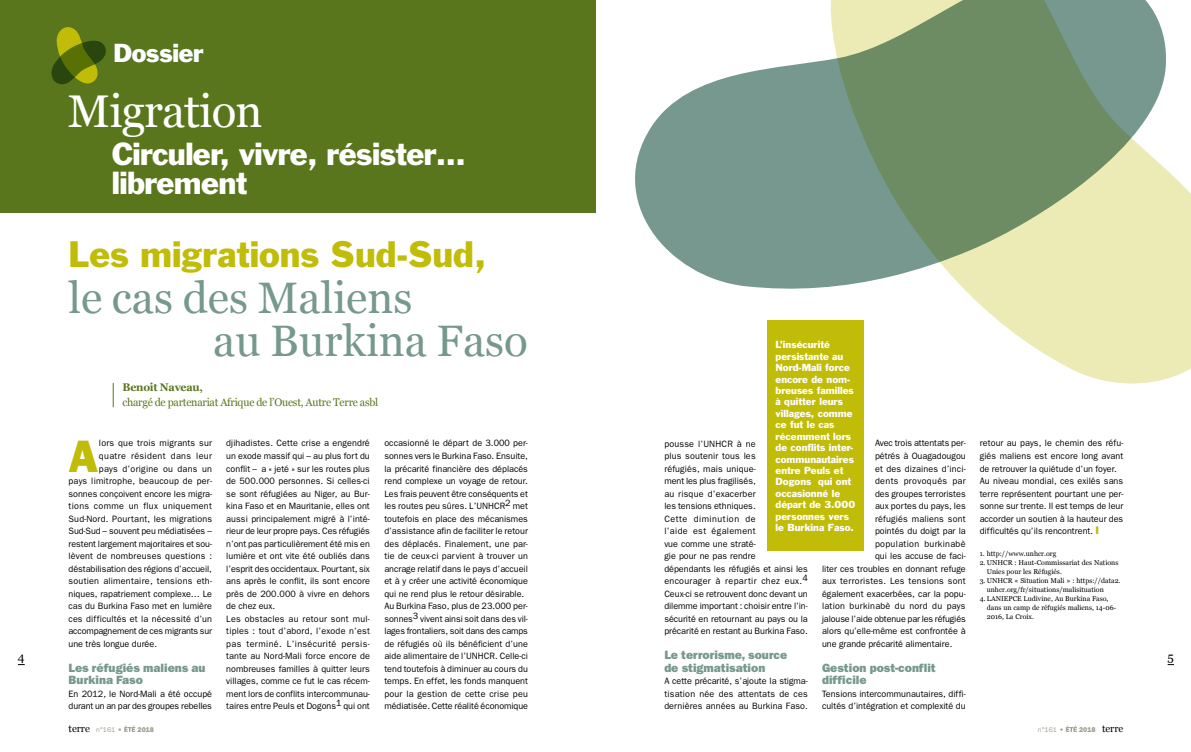
<style>
.page{position:relative;width:1191px;height:752px;background:#fff}
.page>*{position:absolute;margin:0;border:0;box-sizing:border-box;transform-origin:0 0}
.t1{font:45.8px "Georgia";letter-spacing:-.02em;color:#fff}
.t2{font:800 45.6px "Franklin Gothic";color:#c1bc08}
.t3{font:44px/43px "Georgia";color:#76988e}
.t4{font:34px "Franklin Gothic";color:#c1bc08}
.t5{font:29.5px/29.1px "Franklin Gothic";letter-spacing:-.02em;color:#fff}
.t6{font:24px "Franklin Gothic";letter-spacing:-.01em;color:#fff}
.t7{font:800 12px/12.5px "Franklin Gothic";color:#76988e}
.t8{font:12px "Georgia";color:#000}
.t9{font:11px "Georgia";letter-spacing:-.02em;color:#5a761c}
.t10{font:700 11px "Georgia";letter-spacing:-.02em;color:#5a761c}
.t11{font:10px "Georgia";color:#000}
.t12{font:9.5px/11.4px "Franklin Gothic";color:#fff}
.t13{font:9.2px/12.5px "Franklin Gothic";color:#000}
.t14{font:9.2px "Franklin Gothic";letter-spacing:.02em;color:#000}
.t15{font:9.2px "Franklin Gothic";letter-spacing:.03em;color:#000}
.t16{font:9.2px "Franklin Gothic";letter-spacing:.035em;color:#000}
.t17{font:9.2px "Franklin Gothic";letter-spacing:.025em;color:#000}
.t18{font:9.2px "Franklin Gothic";letter-spacing:.04em;color:#000}
.t19{font:7px/9px "Georgia";color:#000}
.t20{font:7px "Franklin Gothic";color:#a2a090}
.t21{font:800 7px "Franklin Gothic";color:#a2a090}
.s1{font-weight:800;font-size:11px;color:#c1bc08}
.s2{font-family:"Franklin Gothic";font-size:7px;color:#a2a090}
.s3{font-family:"Franklin Gothic";font-weight:800;font-size:7px;color:#a2a090}
.s4{font-weight:800}
</style>
<div class="page">
<svg style="left:124px;top:725px;width:11px;height:6px"></svg>
<svg style="left:1065px;top:725px;width:12px;height:6px"></svg>
<svg style="left:863px;top:172px;width:328px;height:232px"></svg>
<svg style="left:635px;top:0;width:534px;height:291px"></svg>
<div style="left:0;top:0;width:595px;height:213px;background:#5a761c"></div>
<svg style="left:51px;top:27px;width:55px;height:58px"></svg>
<svg style="left:113px;top:383px;width:1px;height:24px"></svg>
<div style="left:767px;top:320px;width:96px;height:231px;background:#c1bc08"></div>
<h3 class="t6" style="left:113px;top:38px;width:92px">Dossier</h3>
<h1 class="t1" style="left:68px;top:77px;width:196px">Migration</h1>
<h3 class="t5" style="left:112px;top:139px;width:355px">Circuler, vivre, résister… librement</h3>
<h3 class="t4" style="left:69px;top:232px;width:419px">Les migrations Sud-Sud,</h3>
<h3 class="t3" style="left:213px;top:274px;width:316px;text-indent:-145px">le cas des Maliens<br>au Burkina Faso</h3>
<p class="t12" style="left:775px;top:339px;width:81px">L’insécurité persistante au<br>Nord-Mali force encore de nom&shy;breuses familles à quitter leurs villages, comme ce fut le cas récemment lors de conflits inter&shy;communautaires entre Peuls et<br>Dogons qui ont occasionné le départ de 3.000 personnes vers le Burkina Faso.</p>
<p class="t10" style="left:122px;top:378px;width:82px">Benoit Naveau,</p>
<p class="t9" style="left:122px;top:394px;width:257px">chargé de partenariat Afrique de l’Ouest, Autre Terre asbl</p>
<p class="t13" style="left:226px;top:436px;width:145px">djihadistes. Cette crise a engendré un exode massif qui – au plus fort du conflit – a « jeté » sur les routes plus de 500.000 personnes. Si celles-ci se sont réfugiées au Niger, au Bur&shy;kina Faso et en Mauritanie, elles ont aussi principalement migré à l’inté&shy;rieur de leur propre pays. Ces réfugiés n’ont pas particulièrement été mis en lumière et ont vite été oubliés dans l’esprit des occidentaux. Pourtant, six ans après le conflit, ils sont encore près de 200.000 à vivre en dehors de chez eux.<br>Les obstacles au retour sont mul&shy;tiples : tout d’abord, l’exode n’est pas terminé. L’insécurité persis&shy;tante au Nord-Mali force encore de nombreuses familles à quitter leurs villages, comme ce fut le cas récem&shy;ment lors de conflits intercommunau&shy;taires entre Peuls et Dogons1 qui ont</p>
<p class="t13" style="left:384px;top:436px;width:145px">occasionné le départ de 3.000 per&shy;sonnes vers le Burkina Faso. Ensuite, la précarité financière des déplacés rend complexe un voyage de retour.<br>Les frais peuvent être conséquents et les routes peu sûres. L’UNHCR2 met toutefois en place des mécanismes d’assistance afin de faciliter le retour des déplacés. Finalement, une par&shy;tie de ceux-ci parvient à trouver un ancrage relatif dans le pays d’accueil et à y créer une activité économique qui ne rend plus le retour désirable.<br>Au Burkina Faso, plus de 23.000 per&shy;sonnes3 vivent ainsi soit dans des vil&shy;lages frontaliers, soit dans des camps de réfugiés où ils bénéficient d’une aide alimentaire de l’UNHCR. Celle-ci tend toutefois à diminuer au cours du temps. En effet, les fonds manquent pour la gestion de cette crise peu médiatisée. Cette réalité économique</p>
<p class="t13" style="left:664px;top:436px;width:145px">pousse l’UNHCR à ne<br>plus soutenir tous les<br>réfugiés, mais unique-<br>ment les plus fragilisés,<br>au risque d’exacerber<br>les tensions ethniques.<br>Cette diminution de<br>l’aide est également<br>vue comme une straté-<br>gie pour ne pas rendre<br>dépendants les réfugiés et ainsi les encourager à repartir chez eux.4<br>Ceux-ci se retrouvent donc devant un dilemme important : choisir entre l’in&shy;sécurité en retournant au pays ou la précarité en restant au Burkina Faso.</p>
<p class="t13" style="left:979px;top:436px;width:145px">retour au pays, le chemin des réfu&shy;giés maliens est encore long avant de retrouver la quiétude d’un foyer.<br>Au niveau mondial, ces exilés sans terre représentent pourtant une per&shy;sonne sur trente. Il est temps de leur accorder un soutien à la hauteur des difficultés qu’ils rencontrent. <span class="s1">I</span></p>
<p class="t19" style="left:979px;top:548px;width:78px">1. http://www.unhcr.org</p>
<p class="t19" style="left:986px;top:557px;width:133px;text-indent:-7px">2. UNHCR : Haut-Commissariat des Nations<br>Unies pour les Réfugiés.</p>
<p class="t19" style="left:986px;top:575px;width:135px;text-indent:-7px">3. UNHCR « Situation Mali » : https://data2. unhcr.org/fr/situations/malisituation</p>
<p class="t19" style="left:986px;top:593px;width:131px;text-indent:-7px">4. LANIEPCE Ludivine, Au Burkina Faso, dans un camp de réfugiés maliens, 14-06-<br>2016, La Croix.</p>
<p class="t13" style="left:875px;top:436px;width:92px">Avec trois attentats per-</p>
<p class="t13" style="left:875px;top:449px;width:92px">pétrés à Ouagadougou</p>
<p class="t13" style="left:875px;top:461px;width:92px">et des dizaines d’inci-</p>
<p class="t16" style="left:875px;top:475px;width:92px">dents provoqués par</p>
<p class="t13" style="left:875px;top:486px;width:92px">des groupes terroristes</p>
<p class="t13" style="left:875px;top:499px;width:92px">aux portes du pays, les</p>
<p class="t14" style="left:875px;top:513px;width:92px">réfugiés maliens sont</p>
<p class="t13" style="left:875px;top:524px;width:92px">pointés du doigt par la</p>
<p class="t16" style="left:875px;top:538px;width:92px">population burkinabè</p>
<p class="t13" style="left:875px;top:549px;width:92px">qui les accuse de faci-</p>
<p class="t13" style="left:822px;top:561px;width:145px">liter ces troubles en donnant refuge</p>
<p class="t14" style="left:822px;top:575px;width:145px">aux terroristes. Les tensions sont</p>
<p class="t13" style="left:822px;top:586px;width:145px">également exacerbées, car la popu-</p>
<p class="t15" style="left:822px;top:600px;width:145px">lation burkinabè du nord du pays</p>
<p class="t13" style="left:822px;top:611px;width:145px">jalouse l’aide obtenue par les réfugiés</p>
<p class="t13" style="left:822px;top:624px;width:145px">alors qu’elle-même est confrontée à</p>
<p class="t13" style="left:822px;top:636px;width:132px">une grande précarité alimentaire.</p>
<h3 class="t7" style="left:822px;top:661px;width:115px">Gestion post-conflit difficile</h3>
<p class="t13" style="left:822px;top:686px;width:145px">Tensions intercommunautaires, diffi&shy;cultés d’intégration et complexité du</p>
<h2 class="t2" style="left:69px;top:429px;width:31px">A</h2>
<p class="t14" style="left:99px;top:438px;width:115px">lors que trois migrants sur</p>
<p class="t18" style="left:99px;top:450px;width:115px">quatre résident dans leur</p>
<p class="t15" style="left:99px;top:463px;width:115px">pays d’origine ou dans un</p>
<p class="t14" style="left:69px;top:475px;width:145px">pays limitrophe, beaucoup de per-</p>
<p class="t13" style="left:69px;top:486px;width:145px">sonnes conçoivent encore les migra-</p>
<p class="t15" style="left:69px;top:500px;width:145px">tions comme un flux uniquement</p>
<p class="t13" style="left:69px;top:511px;width:145px">Sud-Nord. Pourtant, les migrations</p>
<p class="t13" style="left:69px;top:524px;width:145px">Sud-Sud – souvent peu médiatisées –</p>
<p class="t13" style="left:69px;top:536px;width:145px">restent largement majoritaires et sou-</p>
<p class="t14" style="left:69px;top:550px;width:145px">lèvent de nombreuses questions :</p>
<p class="t13" style="left:69px;top:561px;width:145px">déstabilisation des régions d’accueil,</p>
<p class="t17" style="left:69px;top:575px;width:145px">soutien alimentaire, tensions eth-</p>
<p class="t13" style="left:69px;top:586px;width:145px">niques, rapatriement complexe… Le</p>
<p class="t13" style="left:69px;top:599px;width:145px">cas du Burkina Faso met en lumière</p>
<p class="t13" style="left:69px;top:611px;width:145px">ces difficultés et la nécessité d’un</p>
<p class="t13" style="left:69px;top:624px;width:145px">accompagnement de ces migrants sur</p>
<p class="t13" style="left:69px;top:636px;width:90px">une très longue durée.</p>
<h3 class="t7" style="left:69px;top:661px;width:139px">Les réfugiés maliens au<br>Burkina Faso</h3>
<p class="t13" style="left:69px;top:686px;width:145px">En 2012, le Nord-Mali a été occupé durant un an par des groupes rebelles</p>
<h3 class="t7" style="left:664px;top:648px;width:124px">Le terrorisme, source de stigmatisation</h3>
<p class="t13" style="left:664px;top:674px;width:145px;text-align:justify">A cette précarité, s’ajoute la stigma&shy;tisation née des attentats de ces dernières années au Burkina Faso.</p>
<h3 class="t8" style="left:18px;top:648px;width:8px">4</h3>
<h3 class="t8" style="left:1167px;top:648px;width:8px">5</h3>
<p class="t11" style="left:69px;top:720px;width:55px">terre <span class="s2">n°161</span> <span class="s3">•</span></p>
<p class="t21" style="left:138px;top:725px;width:18px">2018</p>
<p class="t20" style="left:1038px;top:725px;width:27px">n°161 <span class="s4">•</span></p>
<p class="t11" style="left:1079px;top:720px;width:46px"><span class="s3">2018</span> terre</p>
</div>
